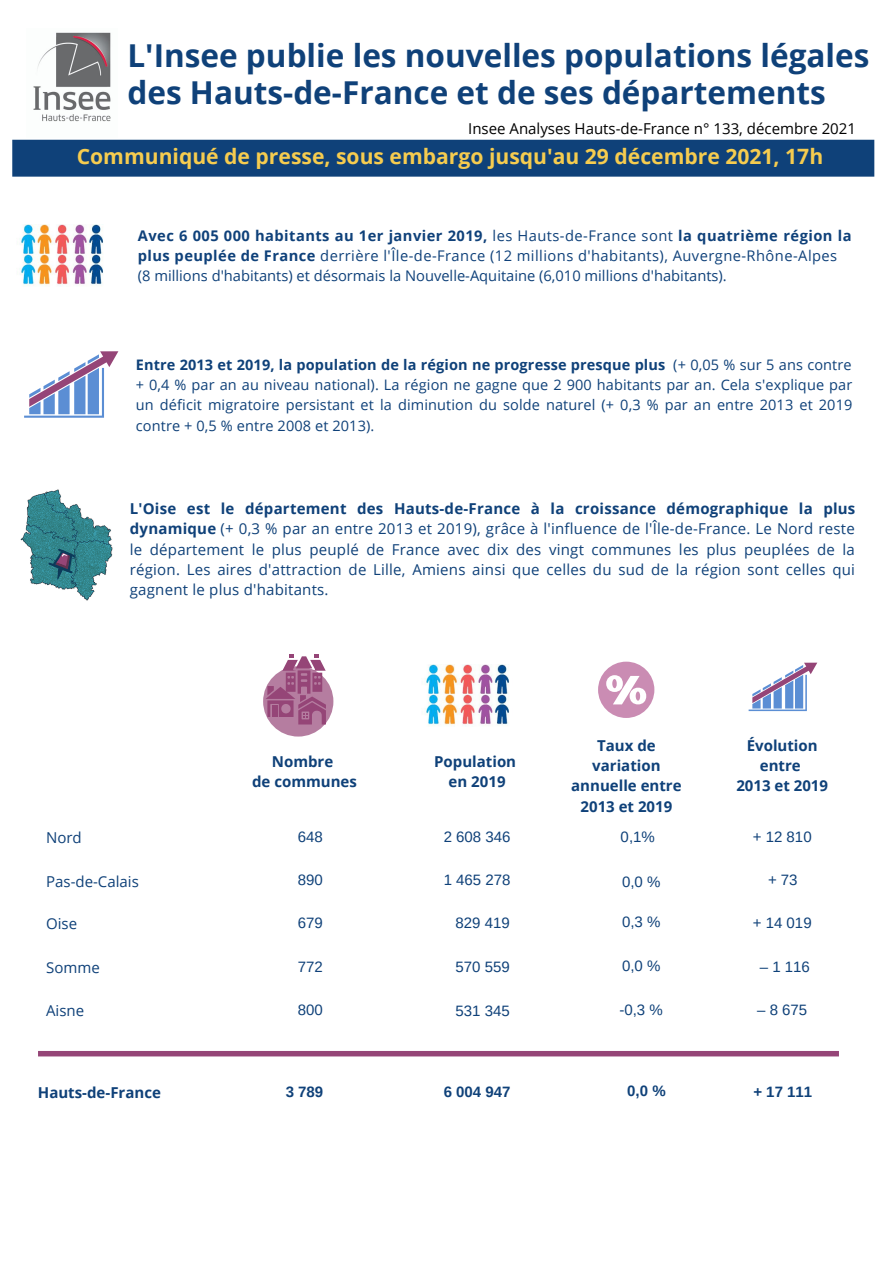
<style>
.page{position:relative;width:894px;height:1264px;background:#fff}
.page>*{position:absolute;margin:0;border:0;box-sizing:border-box;transform-origin:0 0}
.t1{font:700 31.5px/36.5px "Open Sans";color:#0f4179}
.t2{font:700 21.15px "Open Sans";color:#f6cc4f}
.t3{font:15px/20.2px "Open Sans";letter-spacing:.015em;color:#0f4179;text-align:justify}
.t4{font:700 15px/20.2px "Open Sans";color:#0f4179;text-align:center}
.t5{font:15px "Arimo";color:#0f4179}
.t6{font:15px "Open Sans";color:#000}
.t7{font:700 15px "Arimo";color:#0f4179}
.t8{font:14.7px/19.8px "Open Sans";letter-spacing:.03em;color:#0f417a}
.t9{font:14.7px "Open Sans";color:#0f417a}
.t10{font:14.55px/20.2px "Open Sans";letter-spacing:.01em;color:#0f4179;text-align:justify}
.s1{font-weight:700}
</style>
<div class="page">
<img style="left:33px;top:32px;width:78px;height:90px">
<div style="left:12px;top:140px;width:862px;height:37px;background:#0f4179"></div>
<img style="left:20px;top:224px;width:83px;height:62px">
<img style="left:20px;top:489px;width:93px;height:112px">
<svg style="left:47px;top:543px;width:33px;height:37px"></svg>
<img style="left:425px;top:664px;width:84px;height:62px">
<svg style="left:598px;top:661px;width:56px;height:57px"></svg>
<svg style="left:24px;top:351px;width:94px;height:67px"></svg>
<svg style="left:748px;top:662px;width:69px;height:49px"></svg>
<div style="left:263px;top:666px;width:70px;height:70px;background:#b57da0;border-radius:50%"></div>
<svg style="left:265px;top:654px;width:61px;height:70px"></svg>
<div style="left:38px;top:1051px;width:800px;height:5px;background:#954577"></div>
<p class="t1" style="left:127px;top:37px;width:743px">L'Insee publie les nouvelles populations légales des Hauts-de-France et de ses départements</p>
<p class="t6" style="left:468px;top:118px;width:389px">Insee Analyses Hauts-de-France n° 133, décembre 2021</p>
<p class="t2" style="left:77px;top:141px;width:747px">Communiqué de presse, sous embargo jusqu'au 29 décembre 2021, 17h</p>
<p class="t8" style="left:138px;top:225px;width:715px"><span class="s1">Avec 6 005 000 habitants au 1er janvier 2019,</span> les Hauts-de-France sont <span class="s1">la quatrième région la plus peuplée de France</span> derrière l'Île-de-France (12 millions d'habitants), Auvergne-Rhône-Alpes</p>
<p class="t9" style="left:138px;top:265px;width:590px">(8 millions d'habitants) et désormais la Nouvelle-Aquitaine (6,010 millions d'habitants).</p>
<p class="t10" style="left:136px;top:354px;width:717px"><span class="s1">Entre 2013 et 2019, la population de la région ne progresse presque plus</span> (+ 0,05 % sur 5 ans contre + 0,4 % par an au niveau national). La région ne gagne que 2 900 habitants par an. Cela s'explique par un déficit migratoire persistant et la diminution du solde naturel (+ 0,3 % par an entre 2013 et 2019 contre + 0,5 % entre 2008 et 2013).</p>
<p class="t3" style="left:130px;top:498px;width:727px"><span class="s1">L'Oise est le département des Hauts-de-France à la croissance démographique la plus dynamique</span> (+ 0,3 % par an entre 2013 et 2019), grâce à l'influence de l'Île-de-France. Le Nord reste le département le plus peuplé de France avec dix des vingt communes les plus peuplées de la région. Les aires d'attraction de Lille, Amiens ainsi que celles du sud de la région sont celles qui gagnent le plus d'habitants.</p>
<p class="t4" style="left:272px;top:750px;width:63px">Nombre</p>
<p class="t4" style="left:252px;top:771px;width:106px">de communes</p>
<p class="t4" style="left:434px;top:750px;width:83px">Population</p>
<p class="t4" style="left:448px;top:771px;width:58px">en 2019</p>
<p class="t4" style="left:571px;top:735px;width:112px">Taux de variation annuelle entre<br>2013 et 2019</p>
<p class="t4" style="left:746px;top:735px;width:72px">Évolution entre</p>
<p class="t4" style="left:736px;top:775px;width:93px">2013 et 2019</p>
<p class="t3" style="left:46px;top:827px;width:37px">Nord</p>
<p class="t3" style="left:46px;top:870px;width:94px">Pas-de-Calais</p>
<p class="t3" style="left:46px;top:913px;width:33px">Oise</p>
<p class="t3" style="left:46px;top:957px;width:55px">Somme</p>
<p class="t3" style="left:46px;top:1000px;width:40px">Aisne</p>
<p class="t5" style="left:298px;top:828px;width:27px">648</p>
<p class="t5" style="left:298px;top:871px;width:27px">890</p>
<p class="t5" style="left:298px;top:914px;width:27px">679</p>
<p class="t5" style="left:298px;top:958px;width:27px">772</p>
<p class="t5" style="left:298px;top:1001px;width:27px">800</p>
<p class="t5" style="left:443px;top:828px;width:68px">2 608 346</p>
<p class="t5" style="left:443px;top:871px;width:68px">1 465 278</p>
<p class="t5" style="left:455px;top:914px;width:56px">829 419</p>
<p class="t5" style="left:455px;top:958px;width:56px">570 559</p>
<p class="t5" style="left:620px;top:828px;width:36px">0,1%</p>
<p class="t5" style="left:752px;top:828px;width:60px">+ 12 810</p>
<p class="t5" style="left:622px;top:873px;width:40px">0,0 %</p>
<p class="t5" style="left:767px;top:871px;width:31px">+ 73</p>
<p class="t5" style="left:622px;top:913px;width:40px">0,3 %</p>
<p class="t5" style="left:752px;top:914px;width:60px">+ 14 019</p>
<p class="t5" style="left:622px;top:957px;width:40px">0,0 %</p>
<p class="t5" style="left:759px;top:958px;width:52px">– 1 116</p>
<p class="t5" style="left:455px;top:1002px;width:56px">531 345</p>
<p class="t5" style="left:619px;top:1001px;width:45px">-0,3 %</p>
<p class="t5" style="left:757px;top:1001px;width:52px">– 8 675</p>
<p class="t4" style="left:38px;top:1082px;width:124px">Hauts-de-France</p>
<p class="t7" style="left:286px;top:1083px;width:39px">3 789</p>
<p class="t7" style="left:443px;top:1083px;width:68px">6 004 947</p>
<p class="t7" style="left:627px;top:1082px;width:40px">0,0 %</p>
<p class="t7" style="left:753px;top:1083px;width:60px">+ 17 111</p>
</div>
